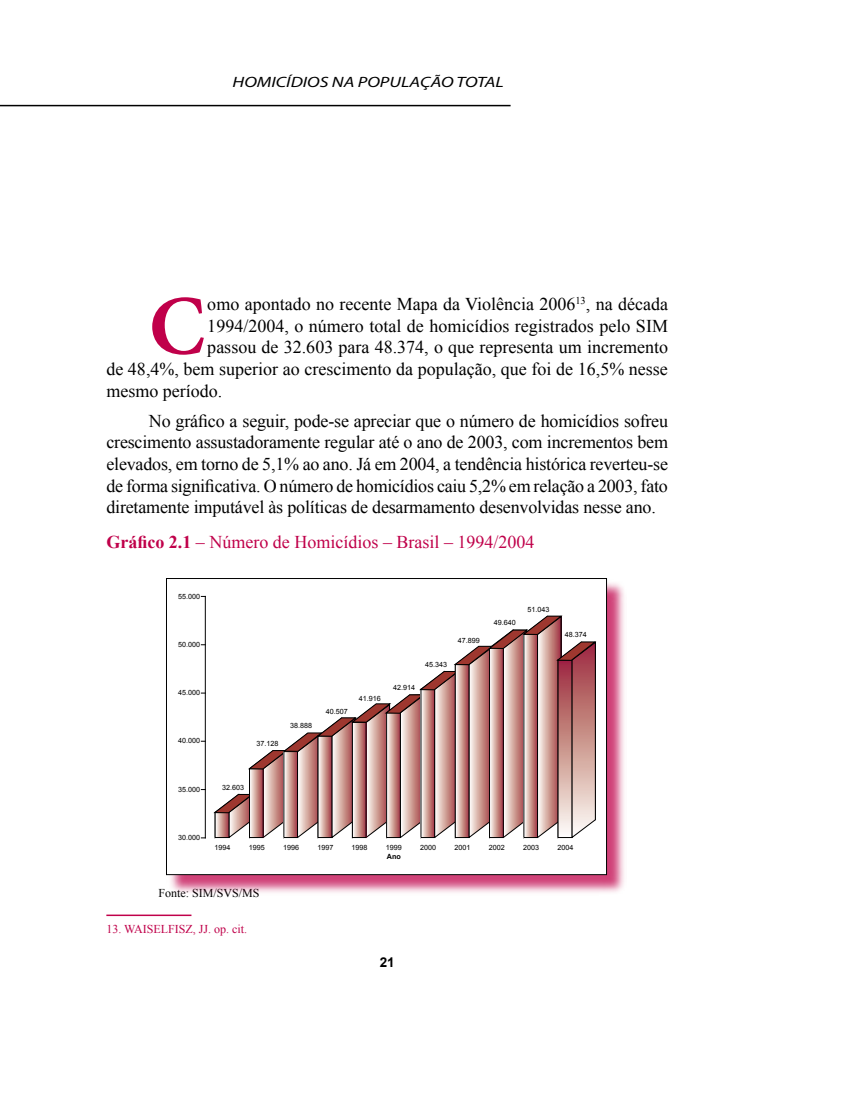
<style>
.page{position:relative;width:851px;height:1106px;background:#fff}
.page>*{position:absolute;margin:0;border:0;box-sizing:border-box;transform-origin:0 0}
.t1{font:700 84.45px "Minion";color:#c0004a}
.t2{font:18px/21.6px "Times New Roman";color:#000;text-align:justify}
.t3{font:18px "Times New Roman";color:#c0004a}
.t4{font:italic 15px "Myriad";color:#000;scale:1.25 1}
.t5{font:700 13.5px "Arial";color:#000}
.t6{font:12px "Times New Roman";color:#c0004a}
.t7{font:12px "Times New Roman";color:#000}
.t8{font:7.2px "Arial";color:#000}
.t9{font:700 7.2px "Arial";color:#000}
.s1{font-weight:700}
</style>
<div class="page">
<hr style="left:0;top:105px;width:510px;height:1px;background:#000">
<hr style="left:106px;top:914px;width:85px;height:2px;background:#c0004a">
<div style="left:167px;top:578px;width:460px;height:317px;background:#c0004a;opacity:.75"></div>
<div style="left:166px;top:578px;width:440px;height:296px;background:#fff"></div>
<div style="left:166px;top:578px;width:441px;height:297px;border:1px solid #000"></div>
<hr style="left:205px;top:596px;width:1px;height:242px;background:#000">
<svg style="left:213px;top:615px;width:384px;height:224px"></svg>
<p class="t4" style="left:232px;top:75px;width:218px">HOMICÍDIOS NA POPULAÇÃO TOTAL</p>
<h1 class="t1" style="left:149px;top:283px;width:57px">C</h1>
<p class="t2" style="left:207px;top:293px;width:462px">omo apontado no recente Mapa da Violência 2006<sup>13</sup>, na década</p>
<p class="t2" style="left:207px;top:315px;width:462px">1994/2004, o número total de homicídios registrados pelo SIM</p>
<p class="t2" style="left:207px;top:336px;width:462px">passou de 32.603 para 48.374, o que representa um incremento</p>
<p class="t2" style="left:106px;top:358px;width:563px">de 48,4%, bem superior ao crescimento da população, que foi de 16,5% nesse</p>
<p class="t2" style="left:106px;top:379px;width:117px">mesmo período.</p>
<p class="t2" style="left:106px;top:410px;width:563px;text-indent:43px">No gráfico a seguir, pode-se apreciar que o número de homicídios sofreu crescimento assustadoramente regular até o ano de 2003, com incrementos bem elevados, em torno de 5,1% ao ano. Já em 2004, a tendência histórica reverteu-se de forma significativa. O número de homicídios caiu 5,2% em relação a 2003, fato diretamente imputável às políticas de desarmamento desenvolvidas nesse ano.</p>
<p class="t3" style="left:106px;top:531px;width:429px"><span class="s1">Gráfico 2.1</span> – Número de Homicídios – Brasil – 1994/2004</p>
<p class="t8" style="left:178px;top:592px;width:23px">55.000</p>
<p class="t8" style="left:527px;top:605px;width:23px">51.043</p>
<p class="t8" style="left:493px;top:618px;width:23px">49.640</p>
<p class="t8" style="left:178px;top:640px;width:23px">50.000</p>
<p class="t8" style="left:458px;top:637px;width:23px">47.899</p>
<p class="t8" style="left:565px;top:630px;width:23px">48.374</p>
<p class="t8" style="left:425px;top:660px;width:23px">45.343</p>
<p class="t8" style="left:178px;top:688px;width:23px">45.000</p>
<p class="t8" style="left:359px;top:694px;width:23px">41.916</p>
<p class="t8" style="left:393px;top:684px;width:23px">42.914</p>
<p class="t8" style="left:326px;top:707px;width:23px">40.507</p>
<p class="t8" style="left:290px;top:721px;width:23px">38.888</p>
<p class="t8" style="left:178px;top:737px;width:23px">40.000</p>
<p class="t8" style="left:256px;top:740px;width:23px">37.128</p>
<p class="t8" style="left:178px;top:785px;width:23px">35.000</p>
<p class="t8" style="left:222px;top:783px;width:23px">32.603</p>
<p class="t8" style="left:178px;top:833px;width:23px">30.000</p>
<p class="t8" style="left:214px;top:843px;width:17px">1994</p>
<p class="t8" style="left:249px;top:843px;width:17px">1995</p>
<p class="t8" style="left:283px;top:843px;width:17px">1996</p>
<p class="t8" style="left:317px;top:843px;width:17px">1997</p>
<p class="t8" style="left:351px;top:843px;width:17px">1998</p>
<p class="t8" style="left:386px;top:843px;width:17px">1999</p>
<p class="t8" style="left:420px;top:843px;width:17px">2000</p>
<p class="t8" style="left:454px;top:843px;width:17px">2001</p>
<p class="t8" style="left:488px;top:843px;width:17px">2002</p>
<p class="t8" style="left:523px;top:843px;width:17px">2003</p>
<p class="t8" style="left:557px;top:843px;width:17px">2004</p>
<p class="t9" style="left:387px;top:852px;width:15px">Ano</p>
<p class="t7" style="left:158px;top:885px;width:103px">Fonte: SIM/SVS/MS</p>
<p class="t6" style="left:106px;top:922px;width:142px">13. WAISELFISZ, JJ. op. cit.</p>
<p class="t5" style="left:379px;top:954px;width:17px">21</p>
</div>
